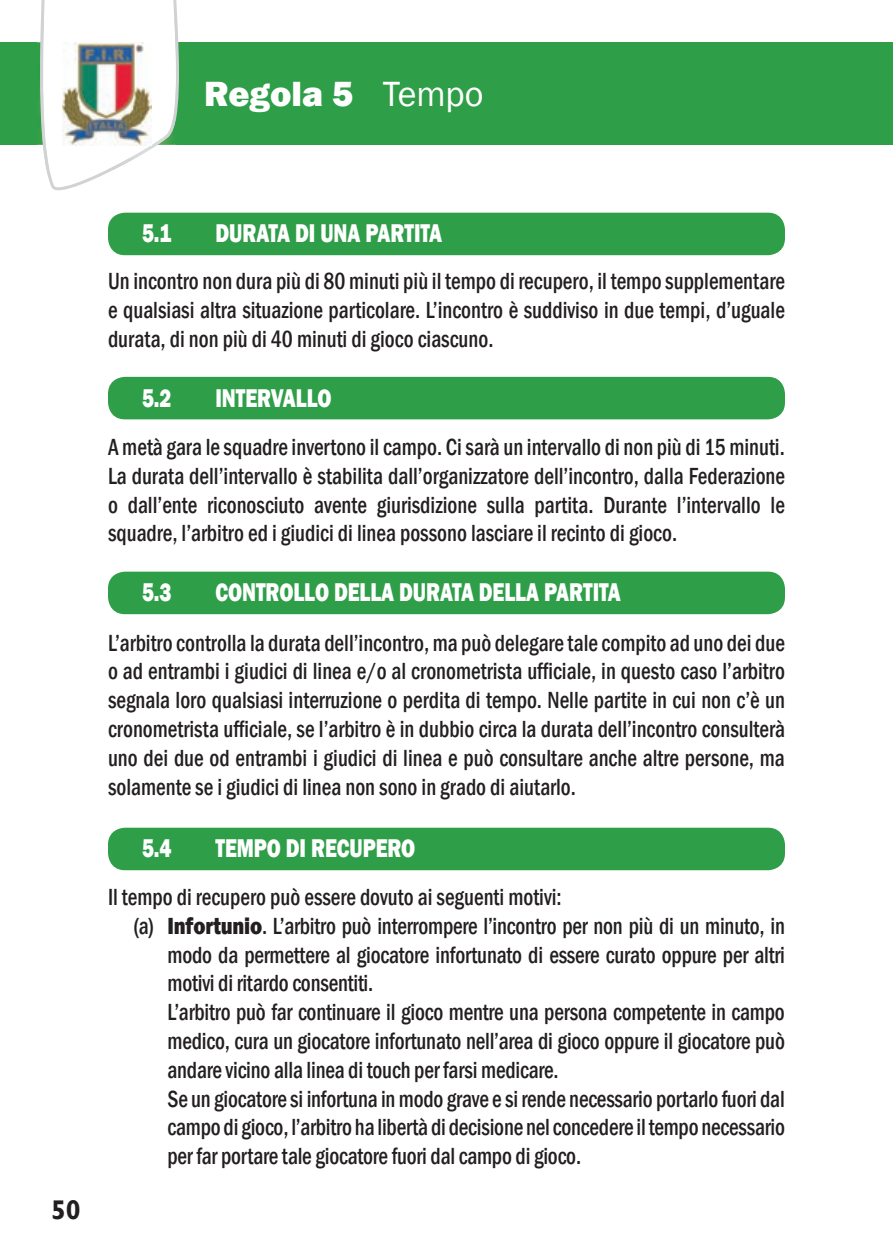
<style>
.page{position:relative;width:893px;height:1259px;background:#fff}
.page>*{position:absolute;margin:0;border:0;box-sizing:border-box;transform-origin:0 0}
.t1{font:800 36px "Franklin Gothic";color:#fff}
.t2{font:700 27px "Gill Sans";color:#231f20}
.t3{font:800 26.4px "Franklin Gothic";letter-spacing:-.005em;color:#fff;scale:.77 1}
.t4{font:500 condensed 24px/28.8px "Franklin Gothic";letter-spacing:-.01em;color:#231f20;text-align:justify;scale:.9 1}
.s1{font-weight:400}
.s2{font-weight:800;font-stretch:normal}
</style>
<div class="page">
<div style="left:0;top:43px;width:893px;height:102px;background:#2e9e48"></div>
<svg style="left:36px;top:0;width:149px;height:191px"></svg>
<img style="left:37px;top:43px;width:3px;height:102px">
<img style="left:40px;top:18px;width:136px;height:152px">
<img style="left:63px;top:42px;width:88px;height:103px">
<div style="left:108px;top:213px;width:677px;height:42px;background:#2e9e48;border-radius:17px"></div>
<div style="left:108px;top:377px;width:677px;height:42px;background:#2e9e48;border-radius:17px"></div>
<div style="left:108px;top:571px;width:677px;height:43px;background:#2e9e48;border-radius:17px"></div>
<div style="left:108px;top:827px;width:677px;height:43px;background:#2e9e48;border-radius:17px"></div>
<h1 class="t1" style="left:204px;top:71px;width:281px">Regola 5 <span class="s1">Tempo</span></h1>
<p class="t2" style="left:51px;top:1193px;width:31px">50</p>
<p class="t3" style="left:142px;top:216px;width:40px">5.1</p>
<p class="t3" style="left:216px;top:216px;width:296px">DURATA DI UNA PARTITA</p>
<p class="t4" style="left:108px;top:266px;width:754px">Un incontro non dura più di 80 minuti più il tempo di recupero, il tempo supplementare e qualsiasi altra situazione particolare. L’incontro è suddiviso in due tempi, d’uguale durata, di non più di 40 minuti di gioco ciascuno.</p>
<p class="t3" style="left:142px;top:380px;width:40px">5.2</p>
<p class="t3" style="left:216px;top:380px;width:152px">INTERVALLO</p>
<p class="t4" style="left:108px;top:432px;width:754px">A metà gara le squadre invertono il campo. Ci sarà un intervallo di non più di 15 minuti.<br>La durata dell’intervallo è stabilita dall’organizzatore dell’incontro, dalla Federazione o dall’ente riconosciuto avente giurisdizione sulla partita. Durante l’intervallo le squadre, l’arbitro ed i giudici di linea possono lasciare il recinto di gioco.</p>
<p class="t3" style="left:142px;top:575px;width:40px">5.3</p>
<p class="t3" style="left:216px;top:575px;width:528px">CONTROLLO DELLA DURATA DELLA PARTITA</p>
<p class="t4" style="left:108px;top:628px;width:754px">L’arbitro controlla la durata dell’incontro, ma può delegare tale compito ad uno dei due o ad entrambi i giudici di linea e/o al cronometrista ufficiale, in questo caso l’arbitro segnala loro qualsiasi interruzione o perdita di tempo. Nelle partite in cui non c’è un cronometrista ufficiale, se l’arbitro è in dubbio circa la durata dell’incontro consulterà uno dei due od entrambi i giudici di linea e può consultare anche altre persone, ma solamente se i giudici di linea non sono in grado di aiutarlo.</p>
<p class="t3" style="left:142px;top:831px;width:40px">5.4</p>
<p class="t3" style="left:216px;top:831px;width:261px">TEMPO DI RECUPERO</p>
<p class="t4" style="left:108px;top:882px;width:506px">Il tempo di recupero può essere dovuto ai seguenti motivi:</p>
<p class="t4" style="left:134px;top:911px;width:725px">(a) <span class="s2">Infortunio</span>. L’arbitro può interrompere l’incontro per non più di un minuto, in</p>
<p class="t4" style="left:168px;top:940px;width:687px">modo da permettere al giocatore infortunato di essere curato oppure per altri</p>
<p class="t4" style="left:168px;top:968px;width:230px">motivi di ritardo consentiti.</p>
<p class="t4" style="left:168px;top:997px;width:687px">L’arbitro può far continuare il gioco mentre una persona competente in campo</p>
<p class="t4" style="left:168px;top:1026px;width:687px">medico, cura un giocatore infortunato nell’area di gioco oppure il giocatore può</p>
<p class="t4" style="left:168px;top:1055px;width:436px">andare vicino alla linea di touch per farsi medicare.</p>
<p class="t4" style="left:168px;top:1084px;width:687px">Se un giocatore si infortuna in modo grave e si rende necessario portarlo fuori dal</p>
<p class="t4" style="left:168px;top:1112px;width:687px">campo di gioco, l’arbitro ha libertà di decisione nel concedere il tempo necessario</p>
<p class="t4" style="left:168px;top:1141px;width:461px">per far portare tale giocatore fuori dal campo di gioco.</p>
</div>
